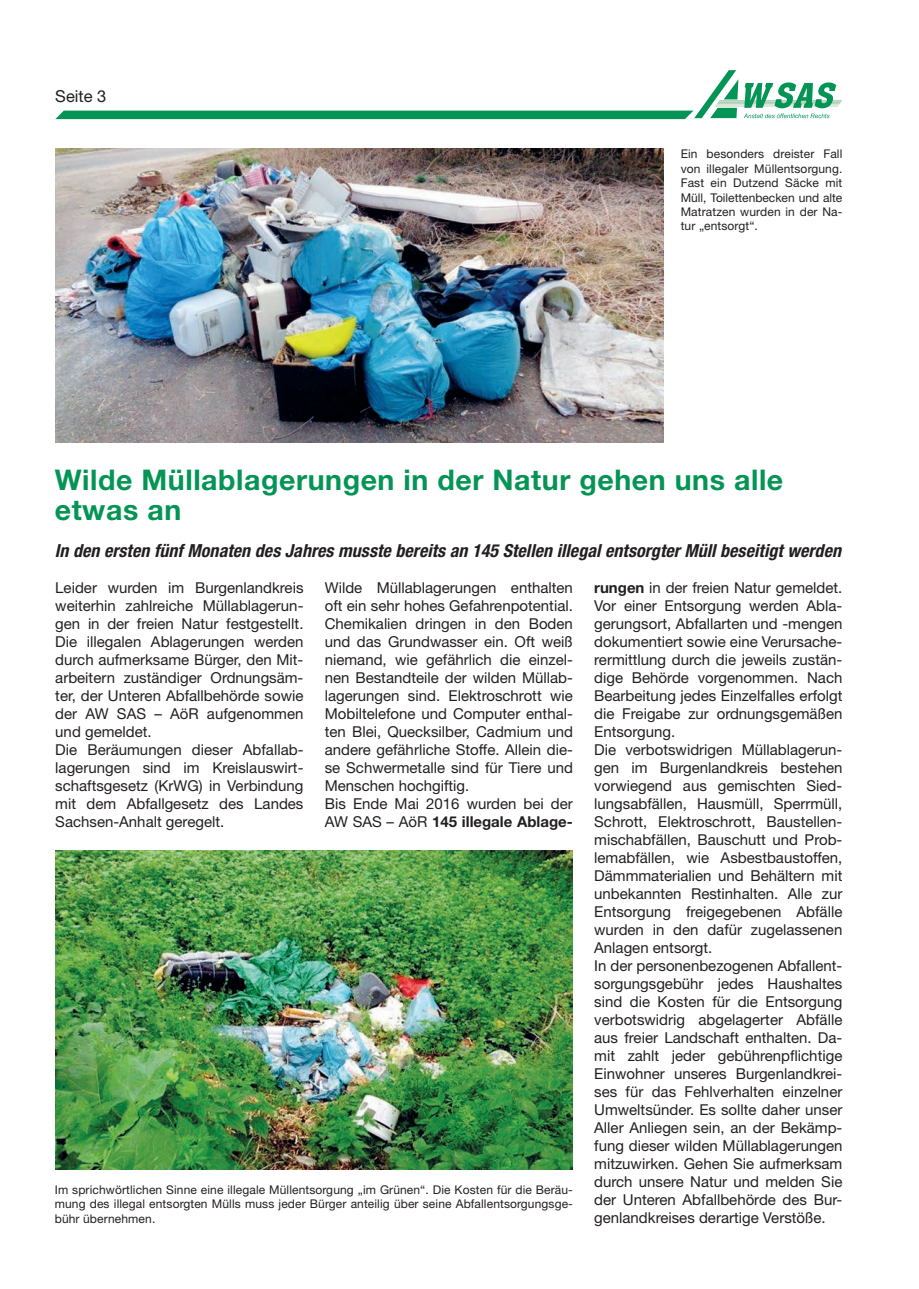
<style>
.page{position:relative;width:919px;height:1289px;background:#fff}
.page>*{position:absolute;margin:0;border:0;box-sizing:border-box;transform-origin:0 0}
.t1{font:700 28.5px/30px "Helvetica Neue";letter-spacing:.02em;color:#049455}
.t2{font:italic 700 condensed 18px "Helvetica Neue";letter-spacing:.005em;color:#231f20}
.t3{font:16.5px "Helvetica Neue";color:#231f20}
.t4{font:15px/18px "Helvetica Neue";color:#231f20}
.t5{font:12px/14.4px "Helvetica Neue";letter-spacing:.01em;color:#231f20;text-align:justify}
.s1{font-weight:700}
</style>
<div class="page">
<svg style="left:55px;top:70px;width:787px;height:49px"></svg>
<img style="left:55px;top:149px;width:608px;height:293px">
<img style="left:55px;top:850px;width:518px;height:319px">
<p class="t3" style="left:55px;top:86px;width:53px">Seite 3</p>
<p class="t5" style="left:680px;top:147px;width:163px">Ein besonders dreister Fall von illegaler Müllentsorgung.<br>Fast ein Dutzend Säcke mit Müll, Toilettenbecken und alte Matratzen wurden in der Na&shy;tur „entsorgt“.</p>
<h1 class="t1" style="left:55px;top:464px;width:730px">Wilde Müllablagerungen in der Natur gehen uns alle etwas an</h1>
<p class="t2" style="left:55px;top:539px;width:787px">In den ersten fünf Monaten des Jahres musste bereits an 145 Stellen illegal entsorgter Müll beseitigt werden</p>
<p class="t4" style="left:55px;top:578px;width:250px">Leider wurden im Burgenlandkreis weiterhin zahlreiche Müllablagerun&shy;gen in der freien Natur festgestellt.<br>Die illegalen Ablagerungen werden durch aufmerksame Bürger, den Mit&shy;arbeitern zuständiger Ordnungsäm&shy;ter, der Unteren Abfallbehörde sowie der AW SAS – AöR aufgenommen und gemeldet.<br>Die Beräumungen dieser Abfallab&shy;lagerungen sind im Kreislauswirt&shy;schaftsgesetz (KrWG) in Verbindung mit dem Abfallgesetz des Landes Sachsen-Anhalt geregelt.</p>
<p class="t4" style="left:325px;top:578px;width:250px">Wilde Müllablagerungen enthalten oft ein sehr hohes Gefahrenpotential.<br>Chemikalien dringen in den Boden und das Grundwasser ein. Oft weiß niemand, wie gefährlich die einzel&shy;nen Bestandteile der wilden Müllab&shy;lagerungen sind. Elektroschrott wie Mobiltelefone und Computer enthal&shy;ten Blei, Quecksilber, Cadmium und andere gefährliche Stoffe. Allein die&shy;se Schwermetalle sind für Tiere und Menschen hochgiftig.<br>Bis Ende Mai 2016 wurden bei der AW SAS – AöR <span class="s1">145 illegale Ablage-</span></p>
<p class="t4" style="left:594px;top:578px;width:250px"><span class="s1">rungen</span> in der freien Natur gemeldet.<br>Vor einer Entsorgung werden Abla&shy;gerungsort, Abfallarten und -mengen dokumentiert sowie eine Verursache&shy;rermittlung durch die jeweils zustän&shy;dige Behörde vorgenommen. Nach Bearbeitung jedes Einzelfalles erfolgt die Freigabe zur ordnungsgemäßen Entsorgung.<br>Die verbotswidrigen Müllablagerun&shy;gen im Burgenlandkreis bestehen vorwiegend aus gemischten Sied&shy;lungsabfällen, Hausmüll, Sperrmüll, Schrott, Elektroschrott, Baustellen&shy;mischabfällen, Bauschutt und Prob&shy;lemabfällen, wie Asbestbaustoffen, Dämmmaterialien und Behältern mit unbekannten Restinhalten. Alle zur Entsorgung freigegebenen Abfälle wurden in den dafür zugelassenen Anlagen entsorgt.<br>In der personenbezogenen Abfallent&shy;sorgungsgebühr jedes Haushaltes sind die Kosten für die Entsorgung verbotswidrig abgelagerter Abfälle aus freier Landschaft enthalten. Da&shy;mit zahlt jeder gebührenpflichtige Einwohner unseres Burgenlandkrei&shy;ses für das Fehlverhalten einzelner Umweltsünder. Es sollte daher unser Aller Anliegen sein, an der Bekämp&shy;fung dieser wilden Müllablagerungen mitzuwirken. Gehen Sie aufmerksam durch unsere Natur und melden Sie der Unteren Abfallbehörde des Bur&shy;genlandkreises derartige Verstöße.</p>
<p class="t5" style="left:55px;top:1182px;width:519px">Im sprichwörtlichen Sinne eine illegale Müllentsorgung „im Grünen“. Die Kosten für die Beräu&shy;mung des illegal entsorgten Mülls muss jeder Bürger anteilig über seine Abfallentsorgungsge&shy;bühr übernehmen.</p>
</div>
